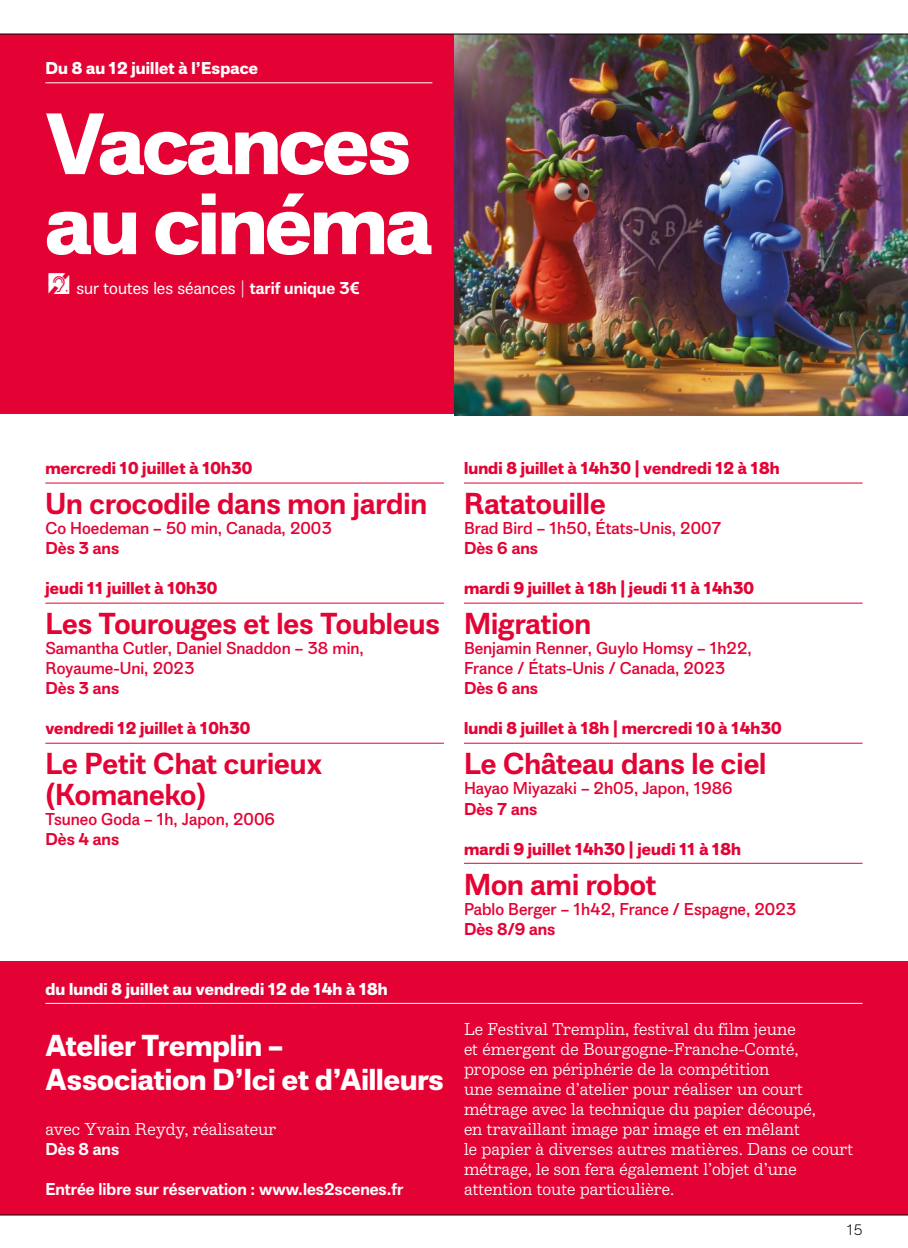
<style>
.page{position:relative;width:908px;height:1248px;background:#fff}
.page>*{position:absolute;margin:0;border:0;box-sizing:border-box;transform-origin:0 0}
.t1{font:700 86px/80px "Album Sans";letter-spacing:-.02em;color:#fff}
.t2{font:600 30px/30px "Album Sans";color:#e40335}
.t3{font:700 30px/34px "Album Sans";color:#fff}
.t4{font:17px/20px "Album Slab L2 S Text";color:#fff}
.t5{font:17px/20px "Album Sans";color:#e40335}
.t6{font:700 17px "Album Sans";letter-spacing:.01em;color:#e40335}
.t7{font:700 17px "Album Sans";letter-spacing:.01em;color:#fff}
.t8{font:600 17px "Album Sans";color:#e40335}
.t9{font:600 17px "Album Sans";color:#fff}
.t10{font:17px "Album Sans";color:#fff}
.t11{font:300 15px "Album Sans";color:#000}
.s1{font-family:"PICTOACCESSIBILITE";font-size:30px}
.s2{font-weight:300}
.s3{font-weight:600}
</style>
<div class="page">
<hr style="left:45px;top:482px;width:399px;height:1px;background:#e40335">
<hr style="left:45px;top:602px;width:399px;height:1px;background:#e40335">
<hr style="left:45px;top:742px;width:399px;height:1px;background:#e40335">
<hr style="left:464px;top:482px;width:398px;height:1px;background:#e40335">
<hr style="left:464px;top:602px;width:398px;height:1px;background:#e40335">
<hr style="left:464px;top:742px;width:398px;height:1px;background:#e40335">
<hr style="left:464px;top:862px;width:398px;height:1px;background:#e40335">
<div style="left:0;top:34px;width:907px;height:380px;background:#e40234"></div>
<hr style="left:45px;top:82px;width:387px;height:1px;background:#fff">
<img style="left:454px;top:35px;width:453px;height:380px">
<div style="left:0;top:961px;width:907px;height:253px;background:#e40234"></div>
<hr style="left:45px;top:1002px;width:817px;height:1px;background:#fff">
<hr style="left:0;top:1214px;width:907px;height:1px;background:#000">
<hr style="left:0;top:34px;width:907px;height:1px;background:#000">
<p class="t7" style="left:45px;top:55px;width:214px">Du 8 au 12 juillet à l’Espace</p>
<h1 class="t1" style="left:45px;top:98px;width:388px">Vacances au cinéma</h1>
<p class="t10" style="left:45px;top:275px;width:316px"><span class="s1">A</span> sur toutes les séances <span class="s2">|</span> <span class="s3">tarif unique 3€</span></p>
<p class="t6" style="left:45px;top:455px;width:208px">mercredi 10 juillet à 10h30</p>
<h2 class="t2" style="left:45px;top:487px;width:383px">Un crocodile dans mon jardin</h2>
<p class="t5" style="left:45px;top:517px;width:288px">Co Hoedeman – 50 min, Canada, 2003</p>
<p class="t8" style="left:45px;top:535px;width:75px">Dès 3 ans</p>
<p class="t6" style="left:45px;top:575px;width:173px">jeudi 11 juillet à 10h30</p>
<h2 class="t2" style="left:45px;top:607px;width:396px">Les Tourouges et les Toubleus</h2>
<p class="t5" style="left:45px;top:637px;width:320px">Samantha Cutler, Daniel Snaddon – 38 min,<br>Royaume-Uni, 2023</p>
<p class="t8" style="left:45px;top:675px;width:75px">Dès 3 ans</p>
<p class="t6" style="left:45px;top:715px;width:206px">vendredi 12 juillet à 10h30</p>
<h2 class="t2" style="left:45px;top:747px;width:278px">Le Petit Chat curieux (Komaneko)</h2>
<p class="t5" style="left:45px;top:807px;width:231px">Tsuneo Goda – 1h, Japon, 2006</p>
<p class="t8" style="left:45px;top:825px;width:75px">Dès 4 ans</p>
<p class="t7" style="left:45px;top:975px;width:344px">du lundi 8 juillet au vendredi 12 de 14h à 18h</p>
<h2 class="t3" style="left:45px;top:1026px;width:400px">Atelier Tremplin –<br>Association D’Ici et d’Ailleurs</h2>
<p class="t4" style="left:45px;top:1117px;width:232px">avec Yvain Reydy, réalisateur</p>
<p class="t9" style="left:45px;top:1135px;width:75px">Dès 8 ans</p>
<p class="t9" style="left:45px;top:1175px;width:359px">Entrée libre sur réservation : www.les2scenes.fr</p>
<p class="t6" style="left:464px;top:455px;width:317px">lundi 8 juillet à 14h30 | vendredi 12 à 18h</p>
<h2 class="t2" style="left:464px;top:487px;width:143px">Ratatouille</h2>
<p class="t5" style="left:464px;top:517px;width:259px">Brad Bird – 1h50, États-Unis, 2007</p>
<p class="t8" style="left:464px;top:535px;width:76px">Dès 6 ans</p>
<p class="t6" style="left:464px;top:575px;width:291px">mardi 9 juillet à 18h | jeudi 11 à 14h30</p>
<h2 class="t2" style="left:464px;top:607px;width:129px">Migration</h2>
<p class="t5" style="left:464px;top:637px;width:289px">Benjamin Renner, Guylo Homsy – 1h22,<br>France / États-Unis / Canada, 2023</p>
<p class="t8" style="left:464px;top:675px;width:76px">Dès 6 ans</p>
<p class="t6" style="left:464px;top:715px;width:319px">lundi 8 juillet à 18h | mercredi 10 à 14h30</p>
<h2 class="t2" style="left:464px;top:747px;width:304px">Le Château dans le ciel</h2>
<p class="t5" style="left:464px;top:777px;width:270px">Hayao Miyazaki – 2h05, Japon, 1986</p>
<p class="t8" style="left:464px;top:795px;width:75px">Dès 7 ans</p>
<p class="t6" style="left:464px;top:835px;width:278px">mardi 9 juillet 14h30 | jeudi 11 à 18h</p>
<h2 class="t2" style="left:464px;top:867px;width:194px">Mon ami robot</h2>
<p class="t5" style="left:464px;top:897px;width:333px">Pablo Berger – 1h42, France / Espagne, 2023</p>
<p class="t8" style="left:464px;top:915px;width:93px">Dès 8/9 ans</p>
<p class="t4" style="left:464px;top:1017px;width:390px">Le Festival Tremplin, festival du film jeune<br>et émergent de Bourgogne-Franche-Comté, propose en périphérie de la compétition<br>une semaine d’atelier pour réaliser un court métrage avec la technique du papier découpé,<br>en travaillant image par image et en mêlant<br>le papier à diverses autres matières. Dans ce court métrage, le son fera également l’objet d’une attention toute particulière.</p>
<p class="t11" style="left:846px;top:1217px;width:17px">15</p>
</div>
